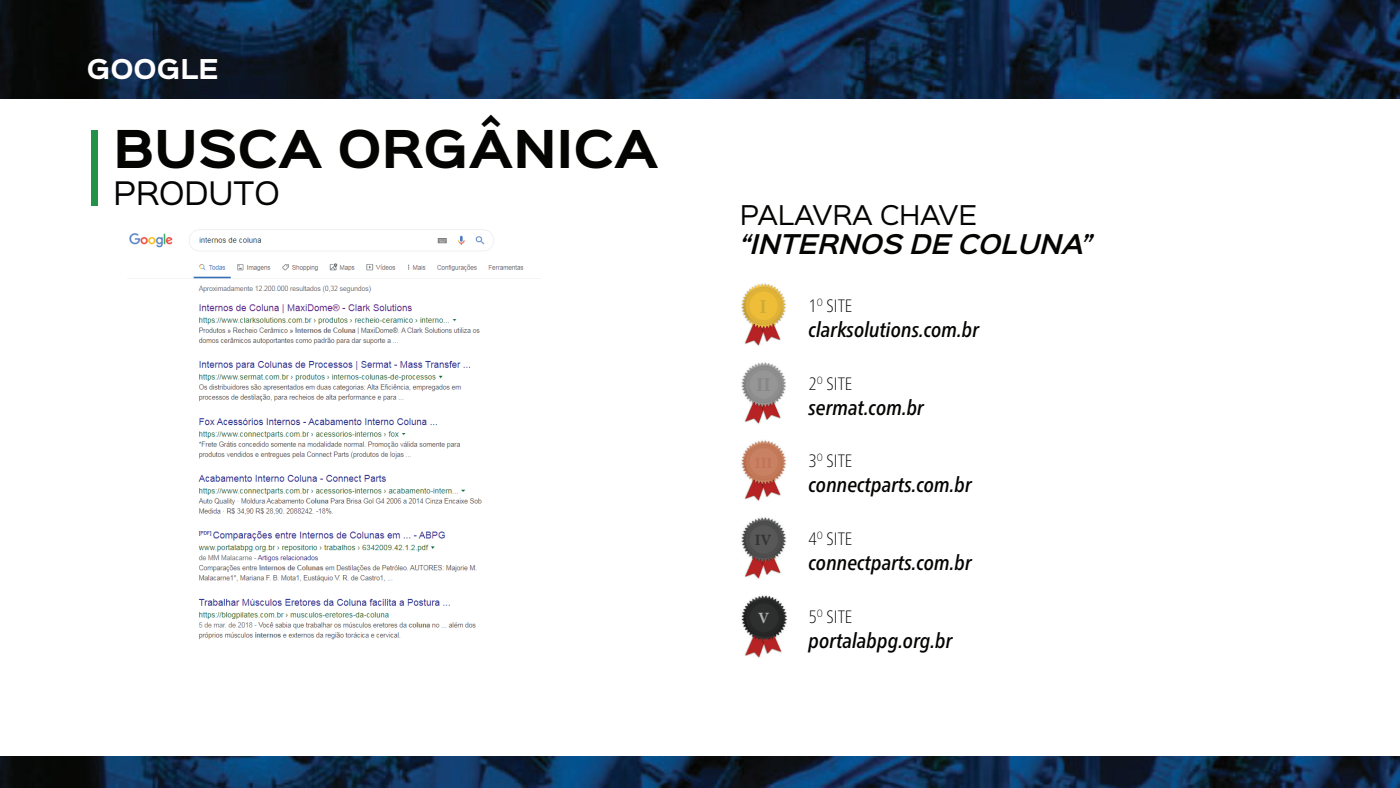
<style>
.page{position:relative;width:1400px;height:788px;background:#fff}
.page>*{position:absolute;margin:0;border:0;box-sizing:border-box;transform-origin:0 0}
.t1{font:700 46.99px "Sinkin Sans 700";color:#040503}
.t2{font:29.22px "Sinkin Sans 400";color:#040503}
.t3{font:700 24.59px "Sinkin Sans 700";color:#fff}
.t4{font:italic 600 24.5px "Sinkin Sans 600";color:#040503}
.t5{font:24.5px "Sinkin Sans 400";color:#040503}
.t6{font:italic 500 condensed 21px "Frutiger Neue LT Pro";color:#040503}
.t7{font:700 19.69px "Minion Pro";color:#cdac36}
.t8{font:100 condensed 17.94px "Frutiger Neue LT Pro";color:#040503}
.t9{font:700 15.66px "Minion Pro";color:#313232}
.t10{font:700 15.66px "Minion Pro";color:#b2b3b3}
</style>
<div class="page">
<img style="left:0;top:756px;width:1400px;height:31px">
<img style="left:0;top:0;width:1400px;height:98px">
<div style="left:91px;top:130px;width:7px;height:75px;background:#249244"></div>
<img style="left:741px;top:362px;width:45px;height:62px">
<img style="left:741px;top:283px;width:45px;height:63px">
<img style="left:741px;top:440px;width:45px;height:61px">
<img style="left:741px;top:517px;width:45px;height:62px">
<img style="left:741px;top:595px;width:46px;height:63px">
<img style="left:128px;top:229px;width:413px;height:411px">
<p class="t3" style="left:87px;top:56px;width:134px">GOOGLE</p>
<h1 class="t1" style="left:114px;top:124px;width:547px">BUSCA ORGÂNICA</h1>
<h2 class="t2" style="left:114px;top:169px;width:168px">PRODUTO</h2>
<p class="t5" style="left:740px;top:194px;width:239px">PALAVRA CHAVE</p>
<p class="t4" style="left:740px;top:223px;width:354px">“INTERNOS DE COLUNA”</p>
<p class="t7" style="left:760px;top:293px;width:9px">I</p>
<p class="t9" style="left:755px;top:529px;width:19px">IV</p>
<p class="t10" style="left:758px;top:606px;width:13px">V</p>
<p class="t8" style="left:808px;top:295px;width:45px">1<sup>O</sup> SITE</p>
<p class="t6" style="left:808px;top:317px;width:172px">clarksolutions.com.br</p>
<p class="t8" style="left:808px;top:373px;width:45px">2<sup>O</sup> SITE</p>
<p class="t6" style="left:808px;top:395px;width:117px">sermat.com.br</p>
<p class="t8" style="left:808px;top:450px;width:45px">3<sup>O</sup> SITE</p>
<p class="t6" style="left:808px;top:472px;width:165px">connectparts.com.br</p>
<p class="t8" style="left:808px;top:528px;width:45px">4<sup>O</sup> SITE</p>
<p class="t6" style="left:808px;top:550px;width:165px">connectparts.com.br</p>
<p class="t8" style="left:808px;top:606px;width:45px">5<sup>O</sup> SITE</p>
<p class="t6" style="left:808px;top:628px;width:145px">portalabpg.org.br</p>
</div>
